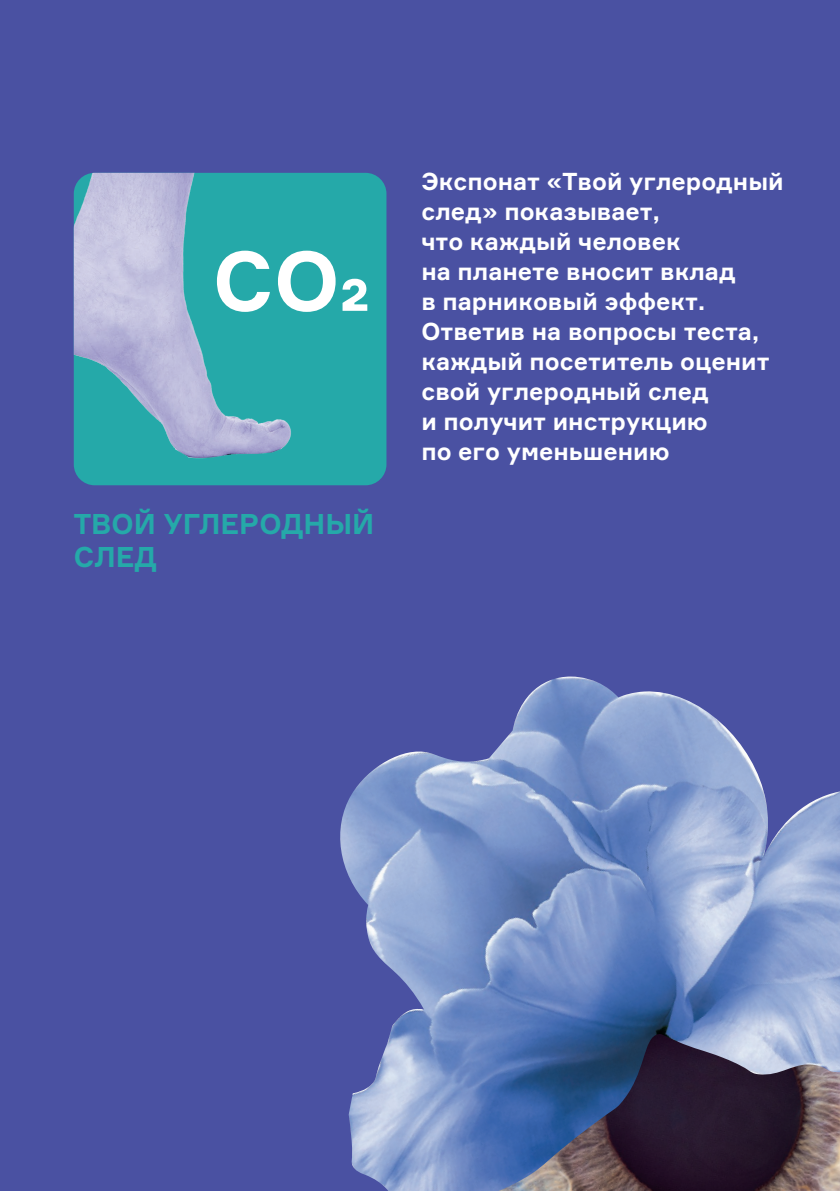
<style>
.page{position:relative;width:840px;height:1191px;background:#fff}
.page>*{position:absolute;margin:0;border:0;box-sizing:border-box;transform-origin:0 0}
.t1{font:700 82.8px "Formular";color:#fff}
.t2{font:700 28px/33.6px "Formular";color:#25a9a9}
.t3{font:700 24px/30px "Formular";color:#fff}
</style>
<div class="page">
<div style="left:0;top:0;width:839px;height:1191px;background:#4a51a2"></div>
<div style="left:74px;top:173px;width:312px;height:312px;background:#25a9a9;border-radius:21px"></div>
<img style="left:74px;top:173px;width:217px;height:286px">
<img style="left:340px;top:676px;width:499px;height:515px">
<h1 class="t1" style="left:213px;top:230px;width:159px">CO2</h1>
<p class="t2" style="left:74px;top:506px;width:302px">ТВОЙ УГЛЕРОДНЫЙ<br>СЛЕД</p>
<p class="t3" style="left:421px;top:166px;width:363px">Экспонат «Твой углеродный след» показывает,<br>что каждый человек<br>на планете вносит вклад<br>в парниковый эффект.<br>Ответив на вопросы теста, каждый посетитель оценит свой углеродный след<br>и получит инструкцию<br>по его уменьшению</p>
</div>
